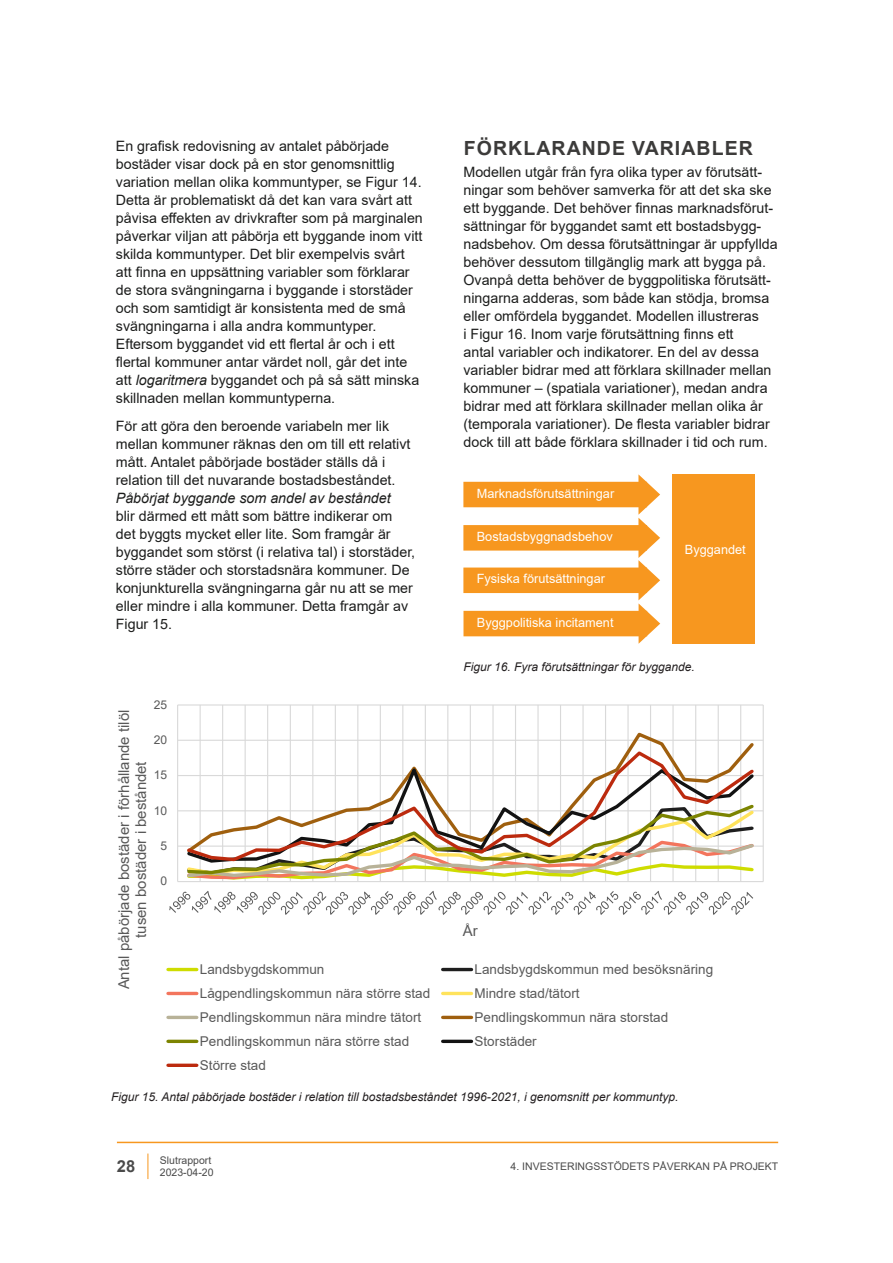
<style>
.page{position:relative;width:893px;height:1263px;background:#fff}
.page>*{position:absolute;margin:0;border:0;box-sizing:border-box;transform-origin:0 0}
.Rubrik_2{font:700 19.5px "Arial";letter-spacing:.055em;color:#3c3b3a}
.t1{font:700 16.5px "Arial";color:#4a4a4a}
.t2{font:15px/17.2px "Arial";color:#595959;text-align:center}
.Brödtext_sans_serif{font:14.25px/18px "Arial";color:#1c1d1c}
.t3{font:13.5px "Arial";color:#595959}
.Tabell_text{font:12.75px "Arial";color:#fff}
.Bildtext_onumrerad{font:italic 12px "Arial";color:#231f20}
.t4{font:12px "Arial";letter-spacing:-.005em;color:#595959}
.t5{font:10.5px/12.6px "Arial";color:#4a4a4a}
.s1{font-style:italic}
</style>
<div class="page">
<hr style="left:117px;top:1142px;width:661px;height:1px;background:#f7971f">
<svg style="left:148px;top:1153px;width:1px;height:26px"></svg>
<hr style="left:178px;top:845px;width:585px;height:2px;background:#d9d9d9">
<hr style="left:178px;top:810px;width:585px;height:1px;background:#d9d9d9">
<hr style="left:178px;top:775px;width:585px;height:1px;background:#d9d9d9">
<hr style="left:178px;top:740px;width:585px;height:1px;background:#d9d9d9">
<hr style="left:178px;top:704px;width:585px;height:1px;background:#d9d9d9">
<hr style="left:177px;top:705px;width:1px;height:176px;background:#d9d9d9">
<hr style="left:200px;top:705px;width:1px;height:176px;background:#d9d9d9">
<hr style="left:222px;top:705px;width:1px;height:176px;background:#d9d9d9">
<hr style="left:245px;top:705px;width:1px;height:176px;background:#d9d9d9">
<hr style="left:267px;top:705px;width:1px;height:176px;background:#d9d9d9">
<hr style="left:290px;top:705px;width:1px;height:176px;background:#d9d9d9">
<hr style="left:312px;top:705px;width:1px;height:176px;background:#d9d9d9">
<hr style="left:335px;top:705px;width:1px;height:176px;background:#d9d9d9">
<hr style="left:357px;top:705px;width:1px;height:176px;background:#d9d9d9">
<hr style="left:380px;top:705px;width:1px;height:176px;background:#d9d9d9">
<hr style="left:402px;top:705px;width:1px;height:176px;background:#d9d9d9">
<hr style="left:425px;top:705px;width:1px;height:176px;background:#d9d9d9">
<hr style="left:447px;top:705px;width:1px;height:176px;background:#d9d9d9">
<hr style="left:470px;top:705px;width:1px;height:176px;background:#d9d9d9">
<hr style="left:492px;top:705px;width:2px;height:176px;background:#d9d9d9">
<hr style="left:515px;top:705px;width:1px;height:176px;background:#d9d9d9">
<hr style="left:537px;top:705px;width:2px;height:176px;background:#d9d9d9">
<hr style="left:560px;top:705px;width:1px;height:176px;background:#d9d9d9">
<hr style="left:582px;top:705px;width:2px;height:176px;background:#d9d9d9">
<hr style="left:605px;top:705px;width:1px;height:176px;background:#d9d9d9">
<hr style="left:627px;top:705px;width:2px;height:176px;background:#d9d9d9">
<hr style="left:650px;top:705px;width:1px;height:176px;background:#d9d9d9">
<hr style="left:672px;top:705px;width:2px;height:176px;background:#d9d9d9">
<hr style="left:695px;top:705px;width:1px;height:176px;background:#d9d9d9">
<hr style="left:718px;top:705px;width:1px;height:176px;background:#d9d9d9">
<hr style="left:740px;top:705px;width:1px;height:176px;background:#d9d9d9">
<hr style="left:763px;top:705px;width:1px;height:176px;background:#d9d9d9">
<hr style="left:178px;top:881px;width:585px;height:1px;background:#d9d9d9">
<svg style="left:184px;top:730px;width:573px;height:117px"></svg>
<svg style="left:187px;top:864px;width:567px;height:17px"></svg>
<svg style="left:185px;top:749px;width:572px;height:114px"></svg>
<svg style="left:169px;top:891px;width:584px;height:24px"></svg>
<hr style="left:168px;top:968px;width:29px;height:3px;background:#cedc00">
<hr style="left:443px;top:968px;width:28px;height:3px;background:#1e1e1e">
<hr style="left:168px;top:992px;width:29px;height:3px;background:#f3755d">
<hr style="left:443px;top:992px;width:28px;height:3px;background:#ffe35c">
<hr style="left:168px;top:1016px;width:29px;height:3px;background:#b8b298">
<hr style="left:443px;top:1016px;width:28px;height:3px;background:#9f5f0e">
<hr style="left:168px;top:1040px;width:29px;height:3px;background:#7c8400">
<hr style="left:443px;top:1040px;width:28px;height:3px;background:#121212">
<svg style="left:168px;top:1063px;width:29px;height:4px"></svg>
<div style="left:463px;top:482px;width:184px;height:25px;background:#f7971f"></div>
<div style="left:463px;top:525px;width:184px;height:26px;background:#f7971f"></div>
<div style="left:463px;top:567px;width:184px;height:26px;background:#f7971f"></div>
<div style="left:463px;top:611px;width:184px;height:25px;background:#f7971f"></div>
<svg style="left:638px;top:474px;width:22px;height:170px"></svg>
<div style="left:672px;top:474px;width:83px;height:170px;background:#f7971f"></div>
<p class="Brödtext_sans_serif" style="left:116px;top:137px;width:308px">En grafisk redovisning av antalet påbörjade bostäder visar dock på en stor genomsnittlig variation mellan olika kommuntyper, se Figur 14.<br>Detta är problematiskt då det kan vara svårt att påvisa effekten av drivkrafter som på marginalen påverkar viljan att påbörja ett byggande inom vitt skilda kommuntyper. Det blir exempelvis svårt att finna en uppsättning variabler som förklarar de stora svängningarna i byggande i storstäder och som samtidigt är konsistenta med de små svängningarna i alla andra kommuntyper.<br>Eftersom byggandet vid ett flertal år och i ett flertal kommuner antar värdet noll, går det inte att <span class="s1">logaritmera</span> byggandet och på så sätt minska skillnaden mellan kommuntyperna.</p>
<p class="Brödtext_sans_serif" style="left:116px;top:417px;width:301px">För att göra den beroende variabeln mer lik mellan kommuner räknas den om till ett relativt mått. Antalet påbörjade bostäder ställs då i relation till det nuvarande bostadsbeståndet.<br><span class="s1">Påbörjat byggande som andel av beståndet<br></span>blir därmed ett mått som bättre indikerar om det byggts mycket eller lite. Som framgår är byggandet som störst (i relativa tal) i storstäder, större städer och storstadsnära kommuner. De konjunkturella svängningarna går nu att se mer eller mindre i alla kommuner. Detta framgår av Figur 15.</p>
<p class="Rubrik_2" style="left:464px;top:134px;width:291px">FÖRKLARANDE VARIABLER</p>
<p class="Brödtext_sans_serif" style="left:463px;top:163px;width:316px">Modellen utgår från fyra olika typer av förutsätt&shy;ningar som behöver samverka för att det ska ske ett byggande. Det behöver finnas marknadsförut&shy;sättningar för byggandet samt ett bostadsbygg&shy;nadsbehov. Om dessa förutsättningar är uppfyllda behöver dessutom tillgänglig mark att bygga på.<br>Ovanpå detta behöver de byggpolitiska förutsätt&shy;ningarna adderas, som både kan stödja, bromsa eller omfördela byggandet. Modellen illustreras<br>i Figur 16. Inom varje förutsättning finns ett<br>antal variabler och indikatorer. En del av dessa variabler bidrar med att förklara skillnader mellan kommuner – (spatiala variationer), medan andra bidrar med att förklara skillnader mellan olika år (temporala variationer). De flesta variabler bidrar dock till att både förklara skillnader i tid och rum.</p>
<p class="Tabell_text" style="left:477px;top:484px;width:139px">Marknadsförutsättningar</p>
<p class="Tabell_text" style="left:477px;top:528px;width:138px">Bostadsbyggnadsbehov</p>
<p class="Tabell_text" style="left:477px;top:570px;width:130px">Fysiska förutsättningar</p>
<p class="Tabell_text" style="left:477px;top:613px;width:138px">Byggpolitiska incitament</p>
<p class="Tabell_text" style="left:685px;top:541px;width:62px">Byggandet</p>
<p class="Bildtext_onumrerad" style="left:463px;top:659px;width:233px">Figur 16. Fyra förutsättningar för byggande.</p>
<p class="t4" style="left:154px;top:696px;width:15px">25</p>
<p class="t2" style="left:115px;top:989px;width:281px;rotate:-90deg">Antal påbörjade bostäder i förhållande tilöl tusen bostäder i beståndet</p>
<p class="t4" style="left:154px;top:731px;width:15px">20</p>
<p class="t4" style="left:154px;top:767px;width:15px">15</p>
<p class="t4" style="left:154px;top:802px;width:15px">10</p>
<p class="t4" style="left:161px;top:837px;width:8px">5</p>
<p class="t4" style="left:161px;top:873px;width:8px">0</p>
<p class="t2" style="left:463px;top:922px;width:16px">År</p>
<p class="t3" style="left:200px;top:960px;width:126px">Landsbygdskommun</p>
<p class="t3" style="left:474px;top:960px;width:240px">Landsbygdskommun med besöksnäring</p>
<p class="t3" style="left:200px;top:984px;width:232px">Lågpendlingskommun nära större stad</p>
<p class="t3" style="left:474px;top:984px;width:107px">Mindre stad/tätort</p>
<p class="t3" style="left:200px;top:1008px;width:223px">Pendlingskommun nära mindre tätort</p>
<p class="t3" style="left:474px;top:1008px;width:195px">Pendlingskommun nära storstad</p>
<p class="t3" style="left:200px;top:1031px;width:211px">Pendlingskommun nära större stad</p>
<p class="t3" style="left:474px;top:1031px;width:64px">Storstäder</p>
<p class="t3" style="left:200px;top:1055px;width:68px">Större stad</p>
<p class="Bildtext_onumrerad" style="left:111px;top:1089px;width:569px">Figur 15. Antal påbörjade bostäder i relation till bostadsbeståndet 1996-2021, i genomsnitt per kommuntyp.</p>
<p class="t1" style="left:117px;top:1155px;width:20px">28</p>
<p class="t5" style="left:160px;top:1154px;width:55px">Slutrapport<br>2023-04-20</p>
<p class="t5" style="left:510px;top:1160px;width:269px">4. INVESTERINGSSTÖDETS PÅVERKAN PÅ PROJEKT</p>
</div>
